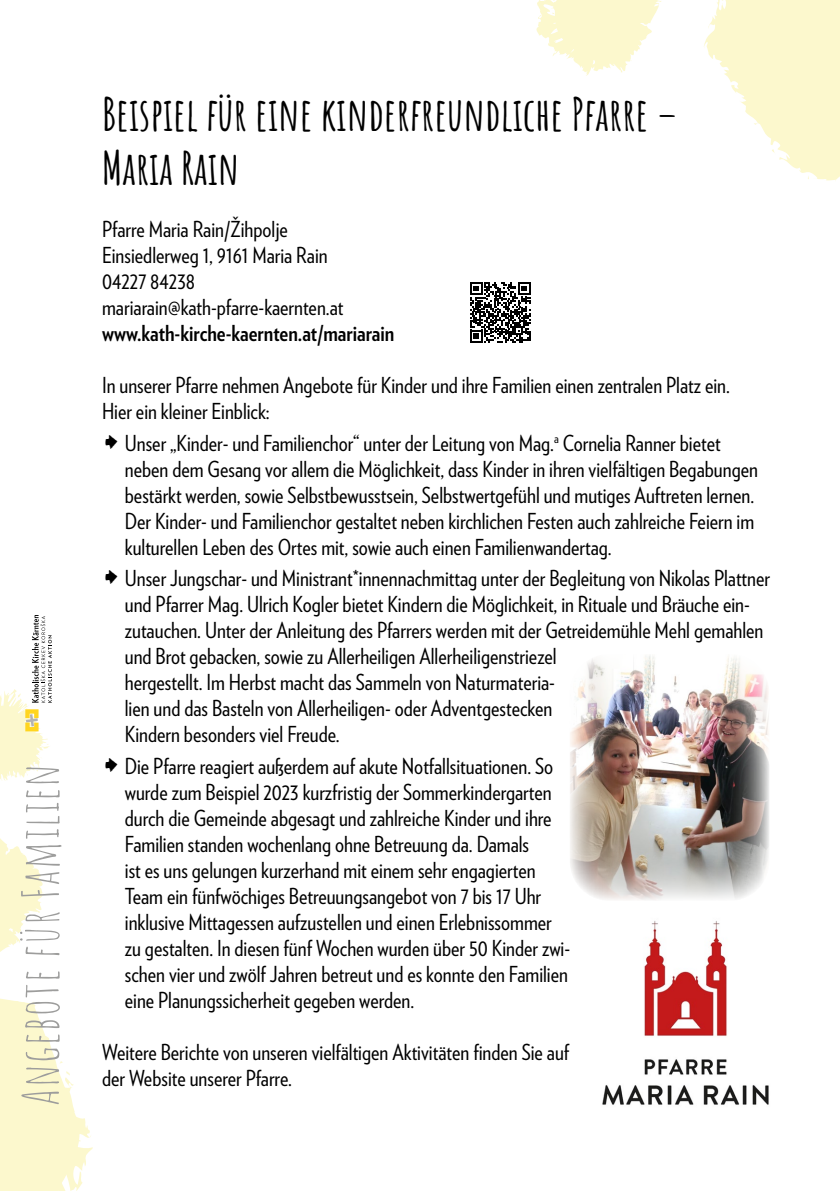
<style>
.page{position:relative;width:840px;height:1191px;background:#fff}
.page>*{position:absolute;margin:0;border:0;box-sizing:border-box;transform-origin:0 0}
.t1{font:50px "Amatic SC";letter-spacing:.02em;color:#9d9d9c}
.t2{font:700 45px/54px "Amatic SC";color:#000}
.t3{font:22px/26px "Verlag Condensed";color:#000}
.t4{font:700 22px "Verlag Condensed";color:#000}
.s1{font-family:"Lullabies Extras";font-size:28px}
</style>
<div class="page">
<svg style="left:704px;top:0;width:135px;height:181px"></svg>
<svg style="left:536px;top:0;width:124px;height:76px"></svg>
<svg style="left:0;top:838px;width:93px;height:353px"></svg>
<svg style="left:0;top:615px;width:52px;height:166px"></svg>
<svg style="left:470px;top:282px;width:60px;height:60px"></svg>
<img style="left:602px;top:921px;width:167px;height:184px">
<img style="left:570px;top:656px;width:199px;height:244px">
<h1 class="t1" style="left:4px;top:1106px;width:343px;rotate:-90deg">Angebote für Familien</h1>
<h2 class="t2" style="left:102px;top:84px;width:576px">Beispiel für eine kinderfreundliche Pfarre –<br>Maria Rain</h2>
<p class="t3" style="left:102px;top:215px;width:243px">Pfarre Maria Rain/Žihpolje<br>Einsiedlerweg 1, 9161 Maria Rain<br>04227 84238 mariarain@kath-pfarre-kaernten.at</p>
<p class="t4" style="left:102px;top:317px;width:293px">www.kath-kirche-kaernten.at/mariarain</p>
<p class="t3" style="left:102px;top:371px;width:629px">In unserer Pfarre nehmen Angebote für Kinder und ihre Familien einen zentralen Platz ein.<br>Hier ein kleiner Einblick:</p>
<p class="t3" style="left:125px;top:429px;width:634px;text-indent:-23px"><span class="s1">z</span> Unser „Kinder- und Familienchor“ unter der Leitung von Mag.<sup>a</sup> Cornelia Ranner bietet neben dem Gesang vor allem die Möglichkeit, dass Kinder in ihren vielfältigen Begabungen bestärkt werden, sowie Selbstbewusstsein, Selbstwertgefühl und mutiges Auftreten lernen.<br>Der Kinder- und Familienchor gestaltet neben kirchlichen Festen auch zahlreiche Feiern im kulturellen Leben des Ortes mit, sowie auch einen Familienwandertag.</p>
<p class="t3" style="left:125px;top:564px;width:646px;text-indent:-23px"><span class="s1">z</span> Unser Jungschar- und Ministrant*innennachmittag unter der Begleitung von Nikolas Plattner und Pfarrer Mag. Ulrich Kogler bietet Kindern die Möglichkeit, in Rituale und Bräuche ein&shy;zutauchen. Unter der Anleitung des Pfarrers werden mit der Getreidemühle Mehl gemahlen und Brot gebacken, sowie zu Allerheiligen Allerheiligenstriezel<br>hergestellt. Im Herbst macht das Sammeln von Naturmateria-<br>lien und das Basteln von Allerheiligen- oder Adventgestecken<br>Kindern besonders viel Freude.</p>
<p class="t3" style="left:125px;top:752px;width:446px;text-indent:-23px"><span class="s1">z</span> Die Pfarre reagiert außerdem auf akute Notfallsituationen. So wurde zum Beispiel 2023 kurzfristig der Sommerkindergarten durch die Gemeinde abgesagt und zahlreiche Kinder und ihre Familien standen wochenlang ohne Betreuung da. Damals<br>ist es uns gelungen kurzerhand mit einem sehr engagierten Team ein fünfwöchiges Betreuungsangebot von 7 bis 17 Uhr inklusive Mittagessen aufzustellen und einen Erlebnissommer zu gestalten. In diesen fünf Wochen wurden über 50 Kinder zwi&shy;schen vier und zwölf Jahren betreut und es konnte den Familien eine Planungssicherheit gegeben werden.</p>
<p class="t3" style="left:102px;top:1038px;width:468px">Weitere Berichte von unseren vielfältigen Aktivitäten finden Sie auf der Website unserer Pfarre.</p>
</div>
